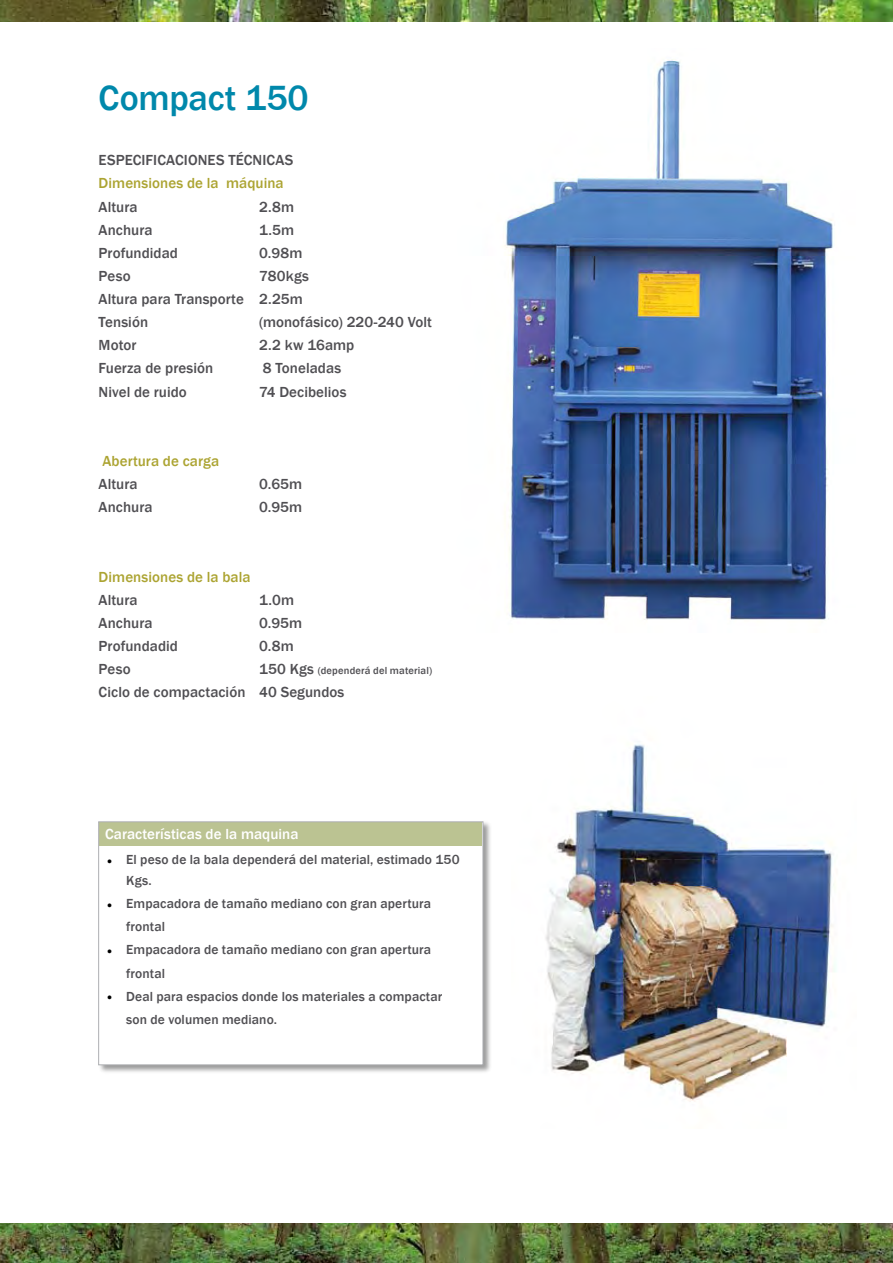
<style>
.page{position:relative;width:893px;height:1263px;background:#fff}
.page>*{position:absolute;margin:0;border:0;box-sizing:border-box;transform-origin:0 0}
.t1{font:500 36px "Franklin Gothic";letter-spacing:-.005em;color:#0088ab}
.t2{font:500 15px/23.1px "Franklin Gothic";letter-spacing:.005em;color:#504f53}
.t3{font:500 15px "Franklin Gothic";letter-spacing:.005em;color:#aca432}
.t4{font:500 15px "Franklin Gothic";letter-spacing:.005em;color:#fff}
.t5{font:500 13.5px/23.1px "Franklin Gothic";letter-spacing:.01em;color:#504f53}
.t6{font:500 10.5px "Franklin Gothic";letter-spacing:.015em;color:#504f53}
.s1{font-size:15px}
.s2{color:#000}
</style>
<div class="page">
<img style="left:504px;top:59px;width:329px;height:561px">
<div style="left:97px;top:820px;width:396px;height:255px;background:#000;opacity:.4"></div>
<div style="left:99px;top:822px;width:384px;height:243px;background:#fff"></div>
<div style="left:99px;top:822px;width:383px;height:24px;background:#bbc392"></div>
<div style="left:98px;top:821px;width:385px;height:244px;border:1px solid #adafb2"></div>
<img style="left:545px;top:744px;width:291px;height:358px">
<img style="left:0;top:1224px;width:893px;height:39px">
<img style="left:0;top:0;width:893px;height:22px">
<h1 class="t1" style="left:99px;top:76px;width:212px">Compact 150</h1>
<p class="t2" style="left:99px;top:149px;width:196px">ESPECIFICACIONES TÉCNICAS</p>
<p class="t3" style="left:99px;top:174px;width:186px">Dimensiones de la máquina</p>
<p class="t2" style="left:99px;top:195px;width:40px">Altura</p>
<p class="t2" style="left:259px;top:195px;width:36px">2.8m</p>
<p class="t2" style="left:99px;top:218px;width:55px">Anchura</p>
<p class="t2" style="left:259px;top:218px;width:37px">1.5m</p>
<p class="t2" style="left:99px;top:241px;width:81px">Profundidad</p>
<p class="t2" style="left:259px;top:241px;width:45px">0.98m</p>
<p class="t2" style="left:99px;top:265px;width:33px">Peso</p>
<p class="t2" style="left:99px;top:265px;width:212px;text-indent:160px">780kgs<br>Altura para Transporte 2.25m<br>Tensión</p>
<p class="t2" style="left:259px;top:311px;width:174px">(monofásico) 220-240 Volt</p>
<p class="t2" style="left:99px;top:334px;width:39px">Motor</p>
<p class="t2" style="left:259px;top:334px;width:97px">2.2 kw 16amp</p>
<p class="t2" style="left:99px;top:357px;width:116px">Fuerza de presión</p>
<p class="t2" style="left:263px;top:357px;width:80px">8 Toneladas</p>
<p class="t2" style="left:99px;top:380px;width:90px">Nivel de ruido</p>
<p class="t2" style="left:259px;top:380px;width:89px">74 Decibelios</p>
<p class="t3" style="left:102px;top:452px;width:118px">Abertura de carga</p>
<p class="t2" style="left:99px;top:473px;width:40px">Altura</p>
<p class="t2" style="left:259px;top:473px;width:45px">0.65m</p>
<p class="t2" style="left:99px;top:496px;width:55px">Anchura</p>
<p class="t2" style="left:259px;top:496px;width:45px">0.95m</p>
<p class="t3" style="left:99px;top:567px;width:153px">Dimensiones de la bala</p>
<p class="t2" style="left:99px;top:588px;width:40px">Altura</p>
<p class="t2" style="left:259px;top:588px;width:36px">1.0m</p>
<p class="t2" style="left:99px;top:611px;width:55px">Anchura</p>
<p class="t2" style="left:259px;top:611px;width:45px">0.95m</p>
<p class="t2" style="left:99px;top:635px;width:81px">Profundadid</p>
<p class="t2" style="left:259px;top:635px;width:36px">0.8m</p>
<p class="t2" style="left:99px;top:658px;width:33px">Peso</p>
<p class="t6" style="left:259px;top:664px;width:175px"><span class="s1">150 Kgs</span> (dependerá del material)</p>
<p class="t2" style="left:99px;top:681px;width:247px">Ciclo de compactación 40 Segundos</p>
<p class="t4" style="left:105px;top:825px;width:195px">Características de la maquina</p>
<p class="t5" style="left:126px;top:849px;width:335px;line-height:21px;text-indent:-21px"><span class="s2">•</span> El peso de la bala dependerá del material, estimado 150<br>Kgs.</p>
<p class="t5" style="left:126px;top:892px;width:306px;text-indent:-21px"><span class="s2">•</span> Empacadora de tamaño mediano con gran apertura frontal</p>
<p class="t5" style="left:126px;top:938px;width:306px;text-indent:-21px"><span class="s2">•</span> Empacadora de tamaño mediano con gran apertura frontal</p>
<p class="t5" style="left:126px;top:985px;width:318px;text-indent:-21px"><span class="s2">•</span> Deal para espacios donde los materiales a compactar son de volumen mediano.</p>
</div>
